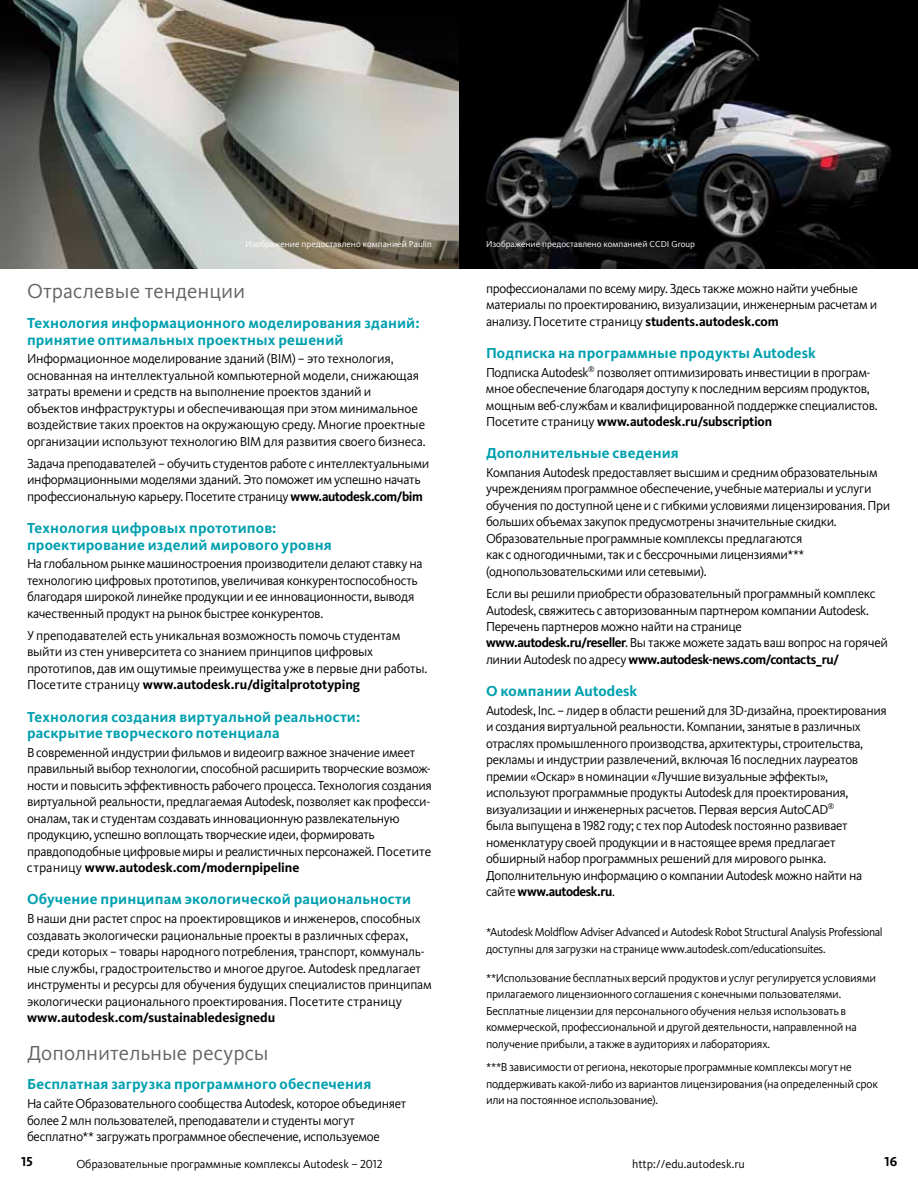
<style>
.page{position:relative;width:918px;height:1188px;background:#fff}
.page>*{position:absolute;margin:0;border:0;box-sizing:border-box;transform-origin:0 0}
.t1{font:21px "Kievit CY";color:#636466}
.t2{font:700 15px/16.5px "Kievit CY";letter-spacing:.015em;color:#00a0af}
.t3{font:13.5px/16.5px "Kievit CY";letter-spacing:-.02em;color:#000;scale:.96 1}
.t4{font:13.5px/16.5px "Kievit CY";letter-spacing:-.02em;color:#000}
.t5{font:700 13.5px "Kievit CY";letter-spacing:-.005em;color:#000}
.t6{font:13.5px "Kievit CY Bold SC";color:#000}
.t7{font:12px/16.5px "Kievit CY";letter-spacing:-.02em;color:#000;scale:.96 1}
.t8{font:12px/16.5px "Kievit CY";letter-spacing:-.02em;color:#000}
.t9{font:12px "Kievit CY";color:#000}
.t10{font:9px "Kievit CY";color:#fff}
.s1{font-weight:700}
.s2{font-family:"Kievit CY Regular SC"}
</style>
<div class="page">
<img style="left:0;top:0;width:459px;height:269px">
<svg style="left:459px;top:0;width:459px;height:269px;background:#1d1d1e"></svg>
<p class="t10" style="left:245px;top:239px;width:188px">Изображение предоставлено компанией Paulin</p>
<p class="t10" style="left:486px;top:239px;width:211px">Изображение предоставлено компанией CCDI Group</p>
<h1 class="t1" style="left:27px;top:280px;width:220px">Отраслевые тенденции</h1>
<p class="t2" style="left:27px;top:315px;width:394px">Технология информационного моделирования зданий: принятие оптимальных проектных решений</p>
<p class="t4" style="left:27px;top:351px;width:400px">Информационное моделирование зданий (BIM) – это технология, основанная на интеллектуальной компьютерной модели, снижающая затраты времени и средств на выполнение проектов зданий и объектов инфраструктуры и обеспечивающая при этом минимальное воздействие таких проектов на окружающую среду. Многие проектные организации используют технологию BIM для развития своего бизнеса.</p>
<p class="t4" style="left:27px;top:456px;width:404px">Задача преподавателей – обучить студентов работе с интеллектуальными информационными моделями зданий. Это поможет им успешно начать профессиональную карьеру. Посетите страницу <span class="s1">www.autodesk.com/bim</span></p>
<p class="t2" style="left:27px;top:520px;width:306px">Технология цифровых прототипов: проектирование изделий мирового уровня</p>
<p class="t3" style="left:27px;top:556px;width:414px">На глобальном рынке машиностроения производители делают ставку на технологию цифровых прототипов, увеличивая конкурентоспособность благодаря широкой линейке продукции и ее инновационности, выводя качественный продукт на рынок быстрее конкурентов.</p>
<p class="t4" style="left:27px;top:628px;width:402px">У преподавателей есть уникальная возможность помочь студентам выйти из стен университета со знанием принципов цифровых прототипов, дав им ощутимые преимущества уже в первые дни работы.<br>Посетите страницу <span class="s1">www.autodesk.ru/digitalprototyping</span></p>
<p class="t2" style="left:27px;top:709px;width:335px">Технология создания виртуальной реальности: раскрытие творческого потенциала</p>
<p class="t3" style="left:27px;top:744px;width:423px">В современной индустрии фильмов и видеоигр важное значение имеет правильный выбор технологии, способной расширить творческие возмож&shy;ности и повысить эффективность рабочего процесса. Технология создания виртуальной реальности, предлагаемая Autodesk, позволяет как професси&shy;оналам, так и студентам создавать инновационную развлекательную продукцию, успешно воплощать творческие идеи, формировать правдоподобные цифровые миры и реалистичных персонажей. Посетите страницу <span class="s1">www.autodesk.com/modernpipeline</span></p>
<p class="t2" style="left:27px;top:892px;width:386px">Обучение принципам экологической рациональности</p>
<p class="t3" style="left:27px;top:911px;width:423px">В наши дни растет спрос на проектировщиков и инженеров, способных создавать экологически рациональные проекты в различных сферах, среди которых – товары народного потребления, транспорт, коммуналь&shy;ные службы, градостроительство и многое другое. Autodesk предлагает инструменты и ресурсы для обучения будущих специалистов принципам экологически рационального проектирования. Посетите страницу</p>
<p class="t5" style="left:27px;top:1010px;width:250px">www.autodesk.com/sustainabledesignedu</p>
<h1 class="t1" style="left:27px;top:1042px;width:243px">Дополнительные ресурсы</h1>
<p class="t2" style="left:27px;top:1077px;width:346px">Бесплатная загрузка программного обеспечения</p>
<p class="t3" style="left:27px;top:1096px;width:397px">На сайте Образовательного сообщества Autodesk, которое объединяет более <span class="s2">2</span> млн пользователей, преподаватели и студенты могут бесплатно** загружать программное обеспечение, используемое</p>
<p class="t3" style="left:486px;top:280px;width:409px">профессионалами по всему миру. Здесь также можно найти учебные материалы по проектированию, визуализации, инженерным расчетам и анализу. Посетите страницу <span class="s1">students.autodesk.com</span></p>
<p class="t2" style="left:486px;top:345px;width:331px">Подписка на программные продукты Autodesk</p>
<p class="t3" style="left:486px;top:364px;width:410px">Подписка Autodesk<sup>®</sup> позволяет оптимизировать инвестиции в програм&shy;мное обеспечение благодаря доступу к последним версиям продуктов, мощным веб-службам и квалифицированной поддержке специалистов.<br>Посетите страницу <span class="s1">www.autodesk.ru/subscription</span></p>
<p class="t2" style="left:486px;top:445px;width:194px">Дополнительные сведения</p>
<p class="t3" style="left:486px;top:464px;width:423px">Компания Autodesk предоставляет высшим и средним образовательным учреждениям программное обеспечение, учебные материалы и услуги обучения по доступной цене и с гибкими условиями лицензирования. При больших объемах закупок предусмотрены значительные скидки.<br>Образовательные программные комплексы предлагаются<br>как с одногодичными, так и с бессрочными лицензиями*** (однопользовательскими или сетевыми).</p>
<p class="t4" style="left:486px;top:586px;width:404px">Если вы решили приобрести образовательный программный комплекс Autodesk, свяжитесь с авторизованным партнером компании Autodesk.<br>Перечень партнеров можно найти на странице<br><span class="s1">www.autodesk.ru/reseller</span>. Вы также можете задать ваш вопрос на горячей линии Autodesk по адресу <span class="s1">www.autodesk-news.com/contacts_ru/</span></p>
<p class="t2" style="left:486px;top:683px;width:153px">О компании Autodesk</p>
<p class="t3" style="left:486px;top:702px;width:419px">Autodesk, Inc. – лидер в области решений для <span class="s2">3</span>D-дизайна, проектирования и создания виртуальной реальности. Компании, занятые в различных отраслях промышленного производства, архитектуры, строительства, рекламы и индустрии развлечений, включая <span class="s2">16</span> последних лауреатов премии «Оскар» в номинации «Лучшие визуальные эффекты», используют программные продукты Autodesk для проектирования, визуализации и инженерных расчетов. Первая версия AutoCAD<sup>®<br></sup>была выпущена в <span class="s2">1982</span> году; с тех пор Autodesk постоянно развивает номенклатуру своей продукции и в настоящее время предлагает обширный набор программных решений для мирового рынка.<br>Дополнительную информацию о компании Autodesk можно найти на сайте <span class="s1">www.autodesk.ru</span>.</p>
<p class="t8" style="left:486px;top:925px;width:398px">*Autodesk Moldflow Adviser Advanced и Autodesk Robot Structural Analysis Professional доступны для загрузки на странице www.autodesk.com/educationsuites.</p>
<p class="t7" style="left:486px;top:970px;width:408px">**Использование бесплатных версий продуктов и услуг регулируется условиями прилагаемого лицензионного соглашения с конечными пользователями.<br>Бесплатные лицензии для персонального обучения нельзя использовать в коммерческой, профессиональной и другой деятельности, направленной на получение прибыли, а также в аудиториях и лабораториях.</p>
<p class="t7" style="left:486px;top:1059px;width:410px">***В зависимости от региона, некоторые программные комплексы могут не поддерживать какой-либо из вариантов лицензирования (на определенный срок или на постоянное использование).</p>
<p class="t6" style="left:21px;top:1154px;width:13px">15</p>
<p class="t8" style="left:76px;top:1156px;width:308px">Образовательные программные комплексы Autodesk – <span class="s2">2012</span></p>
<p class="t9" style="left:632px;top:1157px;width:114px">http://edu.autodesk.ru</p>
<p class="t6" style="left:885px;top:1154px;width:14px">16</p>
</div>
